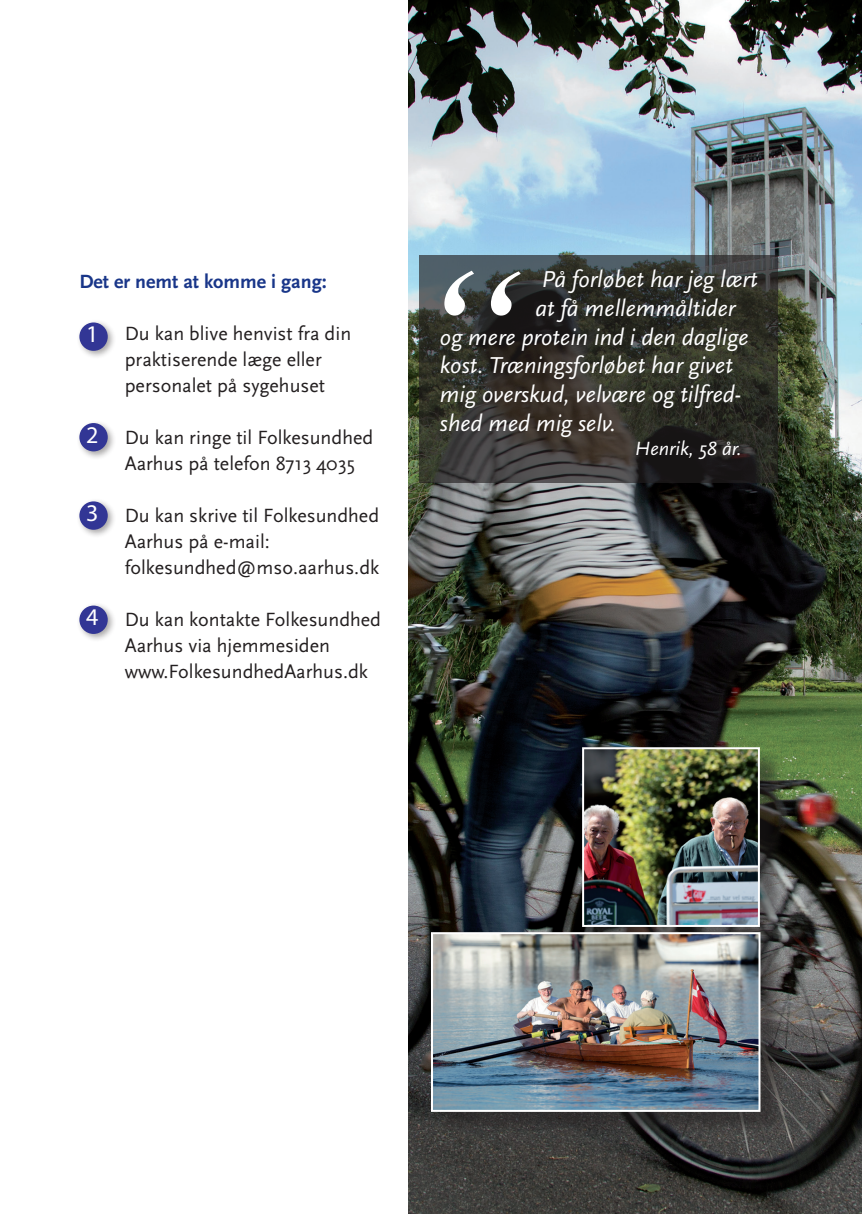
<style>
.page{position:relative;width:862px;height:1214px;background:#fff}
.page>*{position:absolute;margin:0;border:0;box-sizing:border-box;transform-origin:0 0}
.t1{font:italic 208px "Times New Roman";color:#fff}
.t2{font:italic 24px "Scala Sans Pro";color:#fff}
.t3{font:24px "Myriad Pro";color:#fff}
.t4{font:20px/26px "Scala Sans Pro";color:#231f20}
.MR{font:700 20px "Scala Sans Pro";color:#193689}
.t5{font:italic 20px "Scala Sans Pro";color:#fff}
.s1{color:#fff}
</style>
<div class="page">
<img style="left:408px;top:0;width:454px;height:1213px">
<svg style="left:419px;top:255px;width:359px;height:227px"></svg>
<div style="left:585px;top:750px;width:199px;height:201px;background:#231f20;opacity:.5"></div>
<img style="left:585px;top:750px;width:172px;height:173px">
<div style="left:582px;top:747px;width:178px;height:179px;border:2px solid #fff"></div>
<div style="left:434px;top:935px;width:351px;height:201px;background:#231f20;opacity:.5"></div>
<img style="left:434px;top:935px;width:323px;height:173px">
<div style="left:431px;top:932px;width:329px;height:179px;border:2px solid #fff"></div>
<div style="left:76px;top:602px;width:40px;height:40px;background:#231f20;opacity:.4"></div>
<div style="left:79px;top:605px;width:29px;height:29px;background:#323695;border-radius:50%"></div>
<div style="left:76px;top:319px;width:40px;height:40px;background:#231f20;opacity:.4"></div>
<div style="left:79px;top:322px;width:29px;height:29px;background:#323695;border-radius:50%"></div>
<div style="left:76px;top:498px;width:40px;height:40px;background:#231f20;opacity:.4"></div>
<div style="left:79px;top:501px;width:29px;height:28px;background:#323695;border-radius:50%"></div>
<div style="left:76px;top:420px;width:40px;height:40px;background:#231f20;opacity:.4"></div>
<div style="left:79px;top:423px;width:29px;height:28px;background:#323695;border-radius:50%"></div>
<p class="MR" style="left:79px;top:269px;width:249px">Det er nemt at komme i gang:</p>
<p class="t4" style="left:89px;top:320px;width:264px;text-align:center"><span class="s1">1.</span> Du kan blive henvist fra din praktiserende læge eller personalet på sygehuset</p>
<p class="t4" style="left:125px;top:424px;width:250px;text-indent:-36px"><span class="s1">2.</span> Du kan ringe til Folkesundhed<br>Aarhus på telefon 8713 4035</p>
<p class="t4" style="left:125px;top:502px;width:256px;text-indent:-36px"><span class="s1">3.</span> Du kan skrive til Folkesundhed<br>Aarhus på e-mail: folkesundhed@mso.aarhus.dk</p>
<p class="t4" style="left:125px;top:606px;width:258px;text-indent:-36px"><span class="s1">4.</span> Du kan kontakte Folkesundhed<br>Aarhus via hjemmesiden www.FolkesundhedAarhus.dk</p>
<p class="t3" style="left:86px;top:319px;width:14px">1</p>
<p class="t3" style="left:86px;top:420px;width:14px">2</p>
<p class="t3" style="left:86px;top:498px;width:14px">3</p>
<p class="t3" style="left:86px;top:602px;width:14px">4</p>
<p class="t2" style="left:541px;top:265px;width:218px">På forløbet har jeg lært</p>
<p class="t2" style="left:535px;top:294px;width:202px">at få mellemmåltider</p>
<p class="t2" style="left:440px;top:323px;width:310px">og mere protein ind i den daglige</p>
<p class="t2" style="left:440px;top:352px;width:295px">kost. Træningsforløbet har givet</p>
<p class="t2" style="left:440px;top:380px;width:303px">mig overskud, velvære og tilfred-</p>
<p class="t2" style="left:440px;top:409px;width:178px">shed med mig selv.</p>
<p class="t1" style="left:404px;top:199px;width:117px">“</p>
<p class="t5" style="left:635px;top:437px;width:108px">Henrik, 58 år.</p>
</div>
